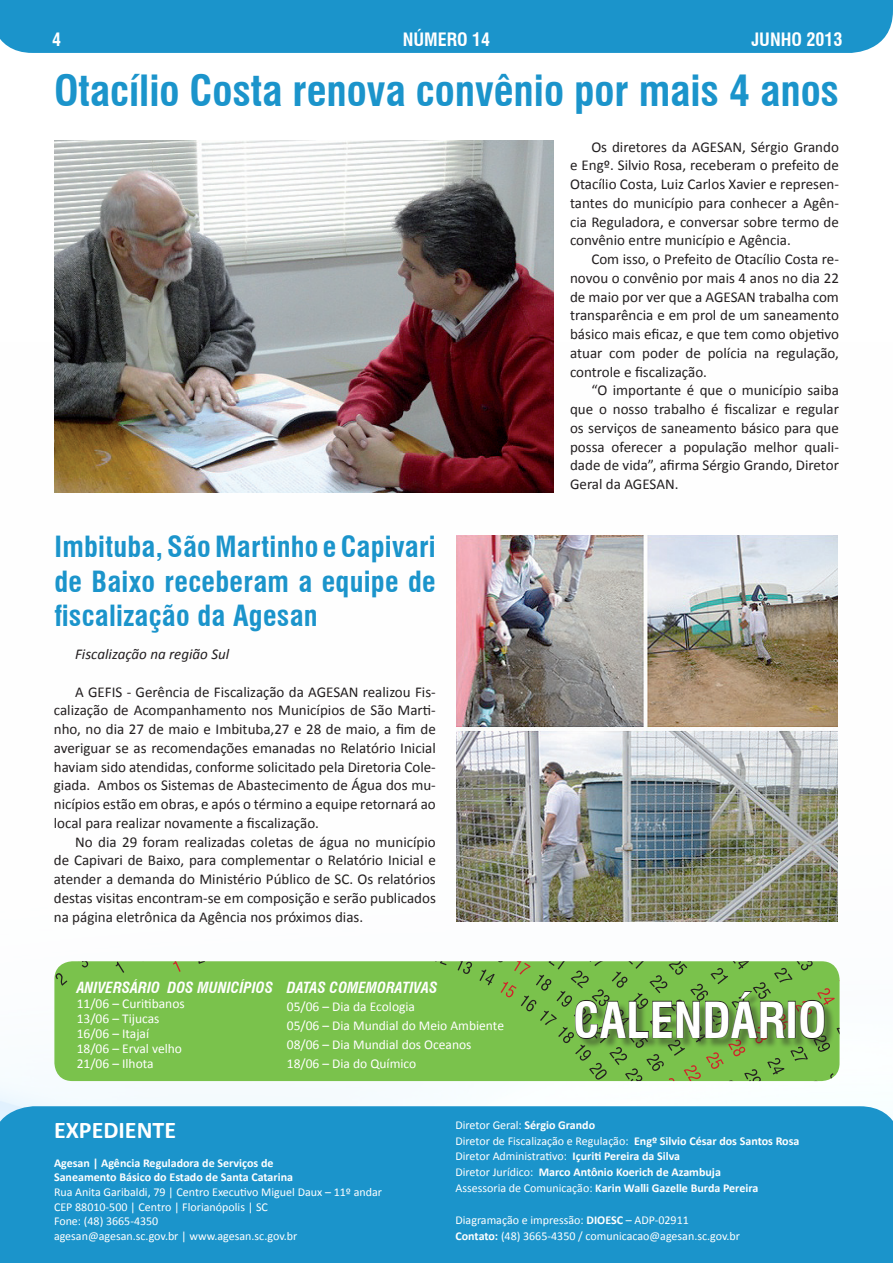
<style>
.page{position:relative;width:893px;height:1263px;background:#fff}
.page>*{position:absolute;margin:0;border:0;box-sizing:border-box;transform-origin:0 0}
.Título1{font:700 condensed 48.3px "Swiss 721 BT";color:#fff}
.Título1-2{font:700 condensed 42px "Swiss 721 BT";color:#1b94cb}
.Título1-3{font:700 condensed 28.5px/34.2px "Swiss 721 BT";letter-spacing:.01em;color:#1b94cb;text-align:justify}
.t1{font:700 24px "Calibri";color:#fff}
.t2{font:700 condensed 18px "Swiss 721 BT";color:#fff}
.texto{font:15px/18.8px "Calibri";color:#231f20;text-align:justify}
.Título_2{font:italic 700 condensed 15px "Swiss 721 BT";color:#fff}
.texto-2{font:italic 15px "Calibri";color:#231f20}
.texto-3{font:13.5px "Calibri";color:#fff}
.t3{font:12px/15.8px "Calibri";color:#fff}
.t4{font:700 12px/14.5px "Calibri";color:#fff}
.s1{font-weight:700}
.s2{font-weight:400}
</style>
<div class="page">
<div style="left:0;top:0;width:893px;height:53px;background:#1b94cb"></div>
<img style="left:0;top:342px;width:838px;height:764px">
<div style="left:0;top:1106px;width:893px;height:157px;background:#1b94cb"></div>
<div style="left:54px;top:961px;width:785px;height:120px;background:#7ac24c;border-radius:18px"></div>
<svg style="left:195px;top:961px;width:10px;height:3px"></svg>
<svg style="left:173px;top:961px;width:8px;height:11px"></svg>
<svg style="left:116px;top:961px;width:8px;height:12px"></svg>
<svg style="left:78px;top:961px;width:11px;height:7px"></svg>
<svg style="left:55px;top:973px;width:12px;height:13px"></svg>
<svg style="left:458px;top:961px;width:14px;height:13px"></svg>
<svg style="left:435px;top:961px;width:15px;height:4px"></svg>
<svg style="left:479px;top:961px;width:361px;height:120px"></svg>
<img style="left:457px;top:536px;width:381px;height:386px">
<img style="left:54px;top:140px;width:499px;height:352px">
<p class="t2" style="left:52px;top:29px;width:10px">4</p>
<p class="t2" style="left:403px;top:29px;width:89px">NÚMERO 14</p>
<p class="t2" style="left:751px;top:29px;width:93px">JUNHO 2013</p>
<p class="Título1-2" style="left:54px;top:65px;width:787px">Otacílio Costa renova convênio por mais 4 anos</p>
<p class="Título1-3" style="left:54px;top:530px;width:383px">Imbituba, São Martinho e Capivari de Baixo receberam a equipe de fiscalização da Agesan</p>
<p class="texto-2" style="left:75px;top:645px;width:156px">Fiscalização na região Sul</p>
<p class="texto" style="left:54px;top:681px;width:383px;text-indent:21px">A GEFIS - Gerência de Fiscalização da AGESAN realizou Fis&shy;calização de Acompanhamento nos Municípios de São Marti&shy;nho, no dia 27 de maio e Imbituba,27 e 28 de maio, a fim de averiguar se as recomendações emanadas no Relatório Inicial haviam sido atendidas, conforme solicitado pela Diretoria Cole&shy;giada. Ambos os Sistemas de Abastecimento de Água dos mu&shy;nicípios estão em obras, e após o término a equipe retornará ao local para realizar novamente a fiscalização.</p>
<p class="texto" style="left:54px;top:831px;width:383px;text-indent:21px">No dia 29 foram realizadas coletas de água no município de Capivari de Baixo, para complementar o Relatório Inicial e atender a demanda do Ministério Público de SC. Os relatórios destas visitas encontram-se em composição e serão publicados na página eletrônica da Agência nos próximos dias.</p>
<p class="Título_2" style="left:77px;top:978px;width:198px">ANIVERSÁRIO DOS MUNICÍPIOS</p>
<p class="texto-3" style="left:77px;top:995px;width:110px">11/06 – Curitibanos</p>
<p class="texto-3" style="left:77px;top:1010px;width:84px">13/06 – Tijucas</p>
<p class="texto-3" style="left:77px;top:1025px;width:74px">16/06 – Itajaí</p>
<p class="texto-3" style="left:77px;top:1040px;width:107px">18/06 – Erval velho</p>
<p class="texto-3" style="left:77px;top:1055px;width:78px">21/06 – Ilhota</p>
<p class="Título_2" style="left:287px;top:978px;width:152px">DATAS COMEMORATIVAS</p>
<p class="texto-3" style="left:287px;top:998px;width:130px">05/06 – Dia da Ecologia</p>
<p class="texto-3" style="left:287px;top:1017px;width:219px">05/06 – Dia Mundial do Meio Ambiente</p>
<p class="texto-3" style="left:287px;top:1036px;width:186px">08/06 – Dia Mundial dos Oceanos</p>
<p class="texto-3" style="left:287px;top:1055px;width:131px">18/06 – Dia do Químico</p>
<p class="texto" style="left:570px;top:137px;width:270px;text-indent:21px">Os diretores da AGESAN, Sérgio Grando e Engº. Silvio Rosa, receberam o prefeito de Otacílio Costa, Luiz Carlos Xavier e represen&shy;tantes do município para conhecer a Agên&shy;cia Reguladora, e conversar sobre termo de convênio entre município e Agência.</p>
<p class="texto" style="left:570px;top:249px;width:270px;text-indent:21px">Com isso, o Prefeito de Otacílio Costa re&shy;novou o convênio por mais 4 anos no dia 22 de maio por ver que a AGESAN trabalha com transparência e em prol de um saneamento básico mais eficaz, e que tem como objetivo atuar com poder de polícia na regulação, controle e fiscalização.</p>
<p class="texto" style="left:570px;top:380px;width:270px;text-indent:21px">“O importante é que o município saiba que o nosso trabalho é fiscalizar e regular os serviços de saneamento básico para que possa oferecer a população melhor quali&shy;dade de vida”, afirma Sérgio Grando, Diretor Geral da AGESAN.</p>
<p class="Título1" style="left:573px;top:991px;width:255px">CALENDÁRIO</p>
<p class="t1" style="left:54px;top:1115px;width:124px">EXPEDIENTE</p>
<p class="t4" style="left:54px;top:1155px;width:241px">Agesan | Agência Reguladora de Serviços de<br>Saneamento Básico do Estado de Santa Catarina</p>
<p class="t3" style="left:54px;top:1183px;width:329px">Rua Anita Garibaldi, 79 | Centro Executivo Miguel Daux – 11º andar</p>
<p class="t3" style="left:54px;top:1198px;width:215px">CEP 88010-500 | Centro | Florianópolis | SC</p>
<p class="t3" style="left:54px;top:1212px;width:106px">Fone: (48) 3665-4350</p>
<p class="t3" style="left:54px;top:1227px;width:245px">agesan@agesan.sc.gov.br | www.agesan.sc.gov.br</p>
<p class="t3" style="left:455px;top:1116px;width:345px">Diretor Geral: <span class="s1">Sérgio Grando<br></span>Diretor de Fiscalização e Regulação: <span class="s1">Engº Silvio César dos Santos Rosa</span></p>
<p class="t3" style="left:455px;top:1148px;width:226px">Diretor Administrativo: <span class="s1">Içuriti Pereira da Silva</span></p>
<p class="t4" style="left:455px;top:1164px;width:267px"><span class="s2">Diretor Jurídico:</span> Marco Antônio Koerich de Azambuja</p>
<p class="t4" style="left:455px;top:1180px;width:304px"><span class="s2">Assessoria de Comunicação:</span> Karin Walli Gazelle Burda Pereira</p>
<p class="t3" style="left:455px;top:1211px;width:235px">Diagramação e impressão: <span class="s1">DIOESC</span> – ADP-02911</p>
<p class="t3" style="left:455px;top:1227px;width:286px"><span class="s1">Contato:</span> (48) 3665-4350 / comunicacao@agesan.sc.gov.br</p>
</div>
